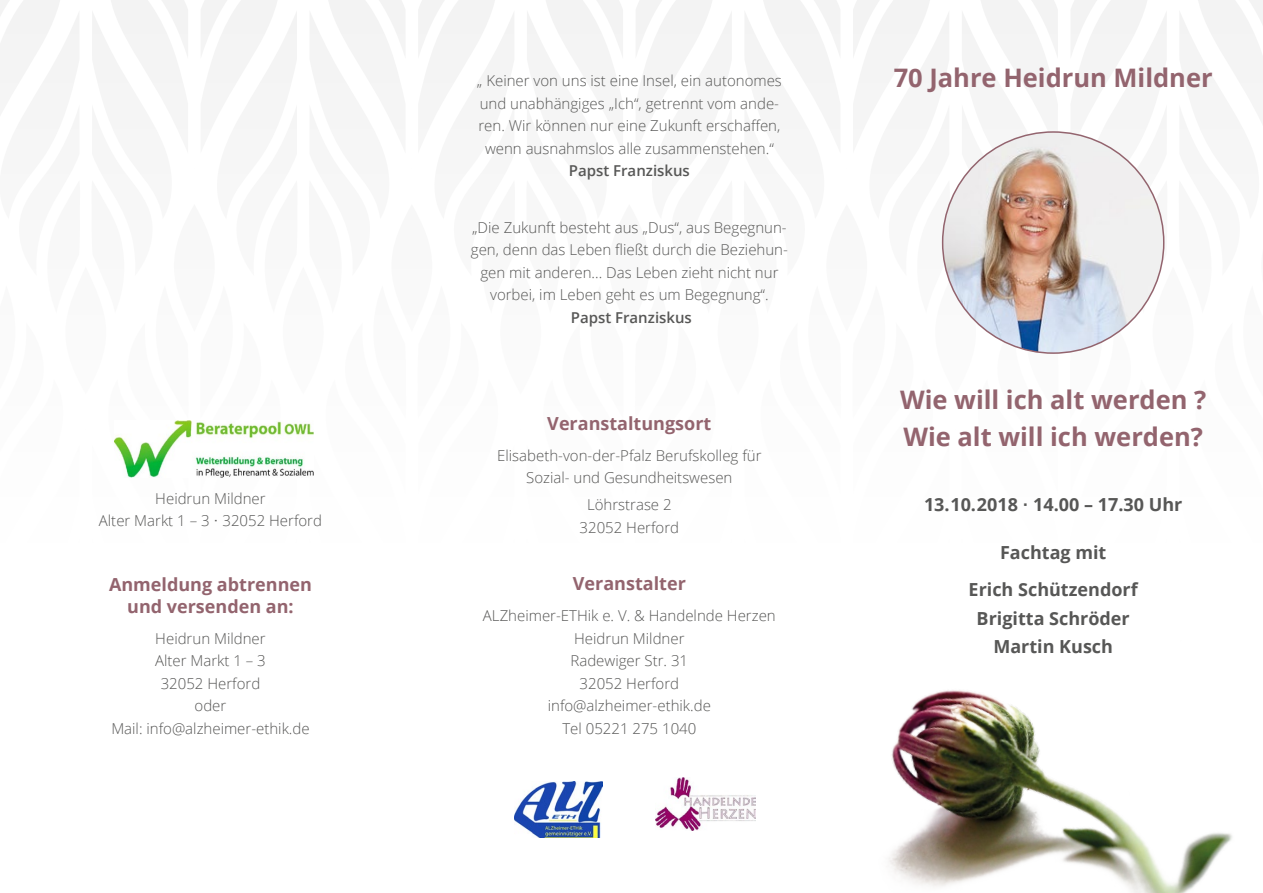
<style>
.page{position:relative;width:1263px;height:893px;background:#fff}
.page>*{position:absolute;margin:0;border:0;box-sizing:border-box;transform-origin:0 0}
.t1{font:700 25.5px/37.5px "Open Sans";color:#93646e}
.t2{font:700 18px/37px "Open Sans";color:#575756;text-align:center}
.t3{font:700 18px/21.6px "Open Sans";color:#93646e;text-align:center}
.t4{font:300 15px/22.5px "Open Sans";color:#575756;text-align:center}
.t5{font:600 15px "Open Sans";color:#575756}
.s1{font-family:"Arial";font-weight:400}
.s2{font-family:"Arial"}
</style>
<div class="page">
<img style="left:889px;top:690px;width:343px;height:203px">
<img style="left:943px;top:132px;width:221px;height:221px;border-radius:111px">
<img style="left:655px;top:777px;width:100px;height:53px">
<img style="left:514px;top:782px;width:88px;height:55px">
<img style="left:115px;top:421px;width:198px;height:57px">
<p class="t4" style="left:99px;top:487px;width:225px">Heidrun Mildner<br>Alter Markt 1 – 3 <span class="s1">·</span> 32052 Herford</p>
<p class="t3" style="left:109px;top:573px;width:204px">Anmeldung abtrennen und versenden an:</p>
<p class="t4" style="left:111px;top:626px;width:200px">Heidrun Mildner<br>Alter Markt 1 – 3<br>32052 Herford<br>oder<br>Mail: info@alzheimer-ethik.de</p>
<p class="t4" style="left:477px;top:69px;width:307px">„ Keiner von uns ist eine Insel, ein autonomes und unabhängiges „Ich“, getrennt vom ande&shy;ren. Wir können nur eine Zukunft erschaffen, wenn ausnahmslos alle zusammenstehen.“</p>
<p class="t5" style="left:569px;top:161px;width:123px">Papst Franziskus</p>
<p class="t4" style="left:471px;top:216px;width:319px">„Die Zukunft besteht aus „Dus“, aus Begegnun&shy;gen, denn das Leben fließt durch die Beziehun&shy;gen mit anderen... Das Leben zieht nicht nur vorbei, im Leben geht es um Begegnung“.</p>
<p class="t5" style="left:571px;top:307px;width:123px">Papst Franziskus</p>
<p class="t3" style="left:547px;top:412px;width:166px">Veranstaltungsort</p>
<p class="t4" style="left:497px;top:444px;width:266px">Elisabeth-von-der-Pfalz Berufskolleg für<br>Sozial- und Gesundheitswesen</p>
<p class="t4" style="left:579px;top:493px;width:101px">Löhrstrase 2<br>32052 Herford</p>
<p class="t3" style="left:573px;top:572px;width:114px">Veranstalter</p>
<p class="t4" style="left:483px;top:604px;width:294px">ALZheimer-ETHik e. V. &amp; Handelnde Herzen<br>Heidrun Mildner<br>Radewiger Str. 31<br>32052 Herford<br>info@alzheimer-ethik.de<br>Tel 05221 275 1040</p>
<h1 class="t1" style="left:894px;top:58px;width:320px">70 Jahre Heidrun Mildner</h1>
<h1 class="t1" style="left:900px;top:380px;width:308px">Wie will ich alt werden ?<br>Wie alt will ich werden?</h1>
<p class="t2" style="left:924px;top:486px;width:260px">13.10.2018 <span class="s2">·</span> 14.00 – 17.30 Uhr</p>
<p class="t2" style="left:969px;top:534px;width:171px">Fachtag mit<br>Erich Schützendorf</p>
<p class="t2" style="left:977px;top:603px;width:155px;line-height:28.5px">Brigitta Schröder<br>Martin Kusch</p>
</div>
